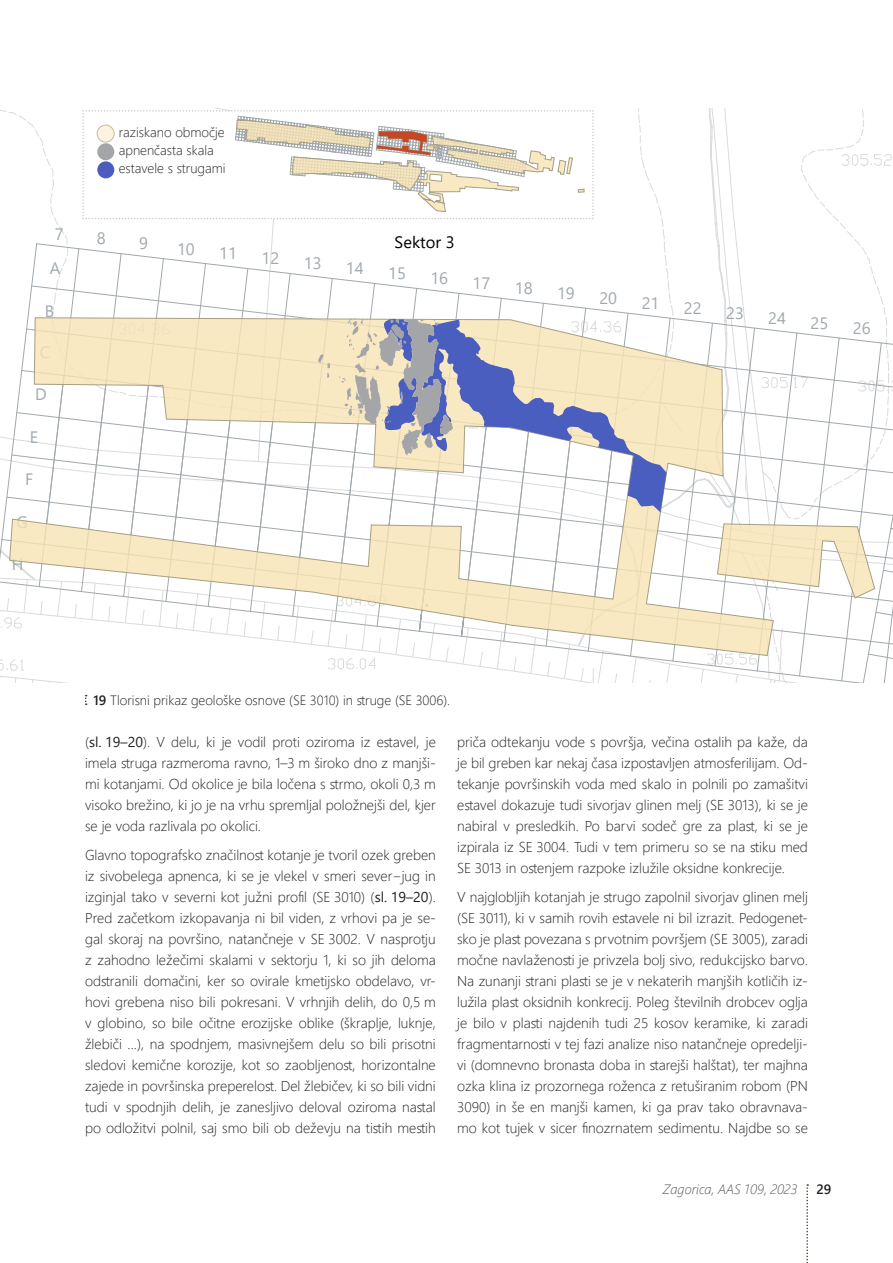
<style>
.page{position:relative;width:893px;height:1263px;background:#fff}
.page>*{position:absolute;margin:0;border:0;box-sizing:border-box;transform-origin:0 0}
.t1{font:16.5px "Segoe UI";color:#a1a9ae}
.t2{font:16.5px "Segoe UI";color:#000}
.t3{font:300 14.25px/21px "Segoe UI";color:#231f20;text-align:justify}
.t4{font:300 13.5px/18.1px "Segoe UI";color:#231f20}
.t5{font:italic 300 13.5px "Segoe UI";color:#57585a}
.t6{font:600 13.5px "Segoe UI";color:#231f20}
.s1{font-weight:600}
.s2{font-weight:400}
</style>
<div class="page">
<svg style="left:0;top:108px;width:893px;height:575px"></svg>
<svg style="left:85px;top:695px;width:2px;height:10px"></svg>
<svg style="left:806px;top:1184px;width:2px;height:79px"></svg>
<p class="t4" style="left:119px;top:122px;width:108px">raziskano območje apnenčasta skala estavele s strugami</p>
<p class="t1" style="left:55px;top:218px;width:10px">7</p>
<p class="t1" style="left:97px;top:223px;width:10px">8</p>
<p class="t1" style="left:139px;top:228px;width:10px">9</p>
<p class="t1" style="left:177px;top:233px;width:19px">10</p>
<p class="t1" style="left:219px;top:238px;width:19px">11</p>
<p class="t1" style="left:50px;top:252px;width:12px">A</p>
<p class="t1" style="left:45px;top:295px;width:11px">B</p>
<p class="t1" style="left:35px;top:379px;width:13px">D</p>
<p class="t1" style="left:30px;top:421px;width:10px">E</p>
<p class="t1" style="left:25px;top:464px;width:10px">F</p>
<p class="t1" style="left:17px;top:507px;width:13px">G</p>
<p class="t1" style="left:12px;top:549px;width:13px">H</p>
<p class="t1" style="left:261px;top:243px;width:19px">12</p>
<p class="t1" style="left:304px;top:248px;width:19px">13</p>
<p class="t2" style="left:395px;top:227px;width:62px">Sektor 3</p>
<p class="t1" style="left:346px;top:253px;width:19px">14</p>
<p class="t1" style="left:388px;top:258px;width:19px">15</p>
<p class="t1" style="left:430px;top:263px;width:19px">16</p>
<p class="t1" style="left:473px;top:268px;width:19px">17</p>
<p class="t1" style="left:515px;top:273px;width:19px">18</p>
<p class="t1" style="left:557px;top:278px;width:19px">19</p>
<p class="t1" style="left:599px;top:282px;width:19px">20</p>
<p class="t1" style="left:642px;top:287px;width:19px">21</p>
<p class="t1" style="left:684px;top:292px;width:19px">22</p>
<p class="t1" style="left:726px;top:297px;width:19px">23</p>
<p class="t1" style="left:768px;top:302px;width:19px">24</p>
<p class="t1" style="left:810px;top:308px;width:19px">25</p>
<p class="t1" style="left:853px;top:312px;width:19px">26</p>
<p class="t4" style="left:94px;top:690px;width:358px"><span class="s1">19</span> Tlorisni prikaz geološke osnove (SE 3010) in struge (SE 3006).</p>
<p class="t3" style="left:85px;top:730px;width:352px">(<span class="s2">sl. 19–20</span>). V delu, ki je vodil proti oziroma iz estavel, je imela struga razmeroma ravno, 1–3 m široko dno z manjši&shy;mi kotanjami. Od okolice je bila ločena s strmo, okoli 0,3 m visoko brežino, ki jo je na vrhu spremljal položnejši del, kjer se je voda razlivala po okolici.</p>
<p class="t3" style="left:85px;top:843px;width:352px">Glavno topografsko značilnost kotanje je tvoril ozek greben iz sivobelega apnenca, ki se je vlekel v smeri sever−jug in izginjal tako v severni kot južni profil (SE 3010) (<span class="s2">sl. 19–20</span>).<br>Pred začetkom izkopavanja ni bil viden, z vrhovi pa je se&shy;gal skoraj na površino, natančneje v SE 3002. V nasprotju z zahodno ležečimi skalami v sektorju 1, ki so jih deloma odstranili domačini, ker so ovirale kmetijsko obdelavo, vr&shy;hovi grebena niso bili pokresani. V vrhnjih delih, do 0,5 m v globino, so bile očitne erozijske oblike (škraplje, luknje, žlebiči ...), na spodnjem, masivnejšem delu so bili prisotni sledovi kemične korozije, kot so zaobljenost, horizontalne zajede in površinska preperelost. Del žlebičev, ki so bili vidni tudi v spodnjih delih, je zanesljivo deloval oziroma nastal po odložitvi polnil, saj smo bili ob deževju na tistih mestih</p>
<p class="t3" style="left:457px;top:730px;width:352px">priča odtekanju vode s površja, večina ostalih pa kaže, da je bil greben kar nekaj časa izpostavljen atmosferilijam. Od&shy;tekanje površinskih voda med skalo in polnili po zamašitvi estavel dokazuje tudi sivorjav glinen melj (SE 3013), ki se je nabiral v presledkih. Po barvi sodeč gre za plast, ki se je izpirala iz SE 3004. Tudi v tem primeru so se na stiku med SE 3013 in ostenjem razpoke izlužile oksidne konkrecije.</p>
<p class="t3" style="left:457px;top:885px;width:352px">V najglobljih kotanjah je strugo zapolnil sivorjav glinen melj (SE 3011), ki v samih rovih estavele ni bil izrazit. Pedogenet&shy;sko je plast povezana s prvotnim površjem (SE 3005), zaradi močne navlaženosti je privzela bolj sivo, redukcijsko barvo.<br>Na zunanji strani plasti se je v nekaterih manjših kotličih iz&shy;lužila plast oksidnih konkrecij. Poleg številnih drobcev oglja je bilo v plasti najdenih tudi 25 kosov keramike, ki zaradi fragmentarnosti v tej fazi analize niso natančneje opredelji&shy;vi (domnevno bronasta doba in starejši halštat), ter majhna ozka klina iz prozornega roženca z retuširanim robom (PN 3090) in še en manjši kamen, ki ga prav tako obravnava&shy;mo kot tujek v sicer finozrnatem sedimentu. Najdbe so se</p>
<p class="t5" style="left:663px;top:1176px;width:136px">Zagorica, AAS 109, 2023</p>
<p class="t6" style="left:816px;top:1176px;width:17px">29</p>
</div>
